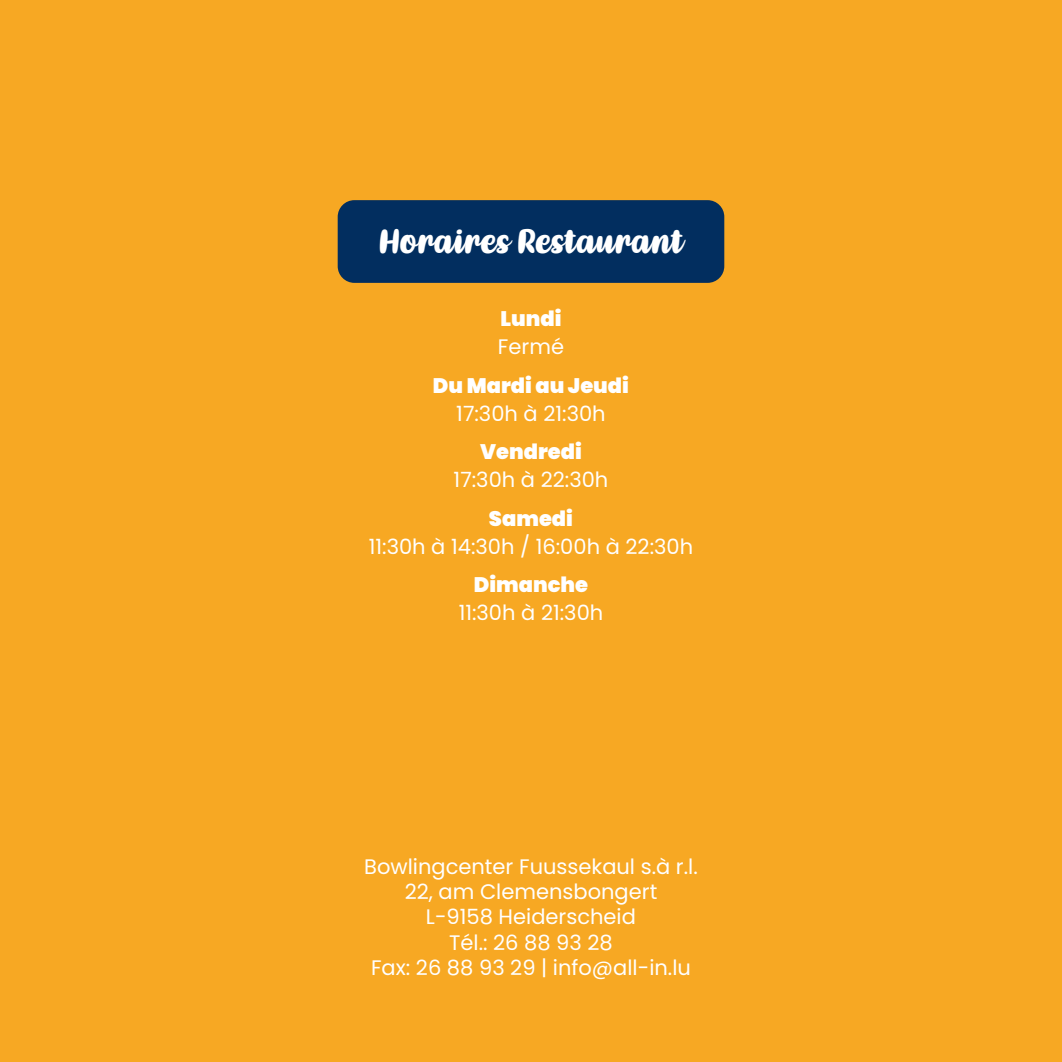
<style>
.page{position:relative;width:1062px;height:1062px;background:#f7a823}
.page>*{position:absolute;margin:0;border:0;box-sizing:border-box;transform-origin:0 0}
.Iwwerschreften{font:31.5px "Kathen";color:#fff}
.Text_normal_Iessen{font:21px "Poppins";color:#fff}
.Text_Iwwerschreft{font:900 21px "Poppins";color:#fff}
</style>
<div class="page">
<div style="left:338px;top:200px;width:386px;height:83px;background:#022e5f;border-radius:17px"></div>
<p class="Iwwerschreften" style="left:378px;top:224px;width:307px">Horaires Restaurant</p>
<p class="Text_Iwwerschreft" style="left:500px;top:306px;width:62px">Lundi</p>
<p class="Text_normal_Iessen" style="left:498px;top:334px;width:68px">Fermé</p>
<p class="Text_Iwwerschreft" style="left:433px;top:373px;width:197px">Du Mardi au Jeudi</p>
<p class="Text_normal_Iessen" style="left:456px;top:401px;width:151px">17:30h à 21:30h</p>
<p class="Text_Iwwerschreft" style="left:480px;top:439px;width:103px">Vendredi</p>
<p class="Text_normal_Iessen" style="left:453px;top:467px;width:156px">17:30h à 22:30h</p>
<p class="Text_Iwwerschreft" style="left:489px;top:506px;width:85px">Samedi</p>
<p class="Text_normal_Iessen" style="left:369px;top:534px;width:326px">11:30h à 14:30h / 16:00h à 22:30h</p>
<p class="Text_Iwwerschreft" style="left:474px;top:572px;width:116px">Dimanche</p>
<p class="Text_normal_Iessen" style="left:458px;top:600px;width:146px">11:30h à 21:30h</p>
<p class="Text_normal_Iessen" style="left:364px;top:854px;width:335px">Bowlingcenter Fuussekaul s.à r.l.</p>
<p class="Text_normal_Iessen" style="left:405px;top:879px;width:254px">22, am Clemensbongert</p>
<p class="Text_normal_Iessen" style="left:426px;top:904px;width:211px">L-9158 Heiderscheid</p>
<p class="Text_normal_Iessen" style="left:449px;top:930px;width:165px">Tél.: 26 88 93 28</p>
<p class="Text_normal_Iessen" style="left:371px;top:955px;width:321px">Fax: 26 88 93 29 | info@all-in.lu</p>
</div>
